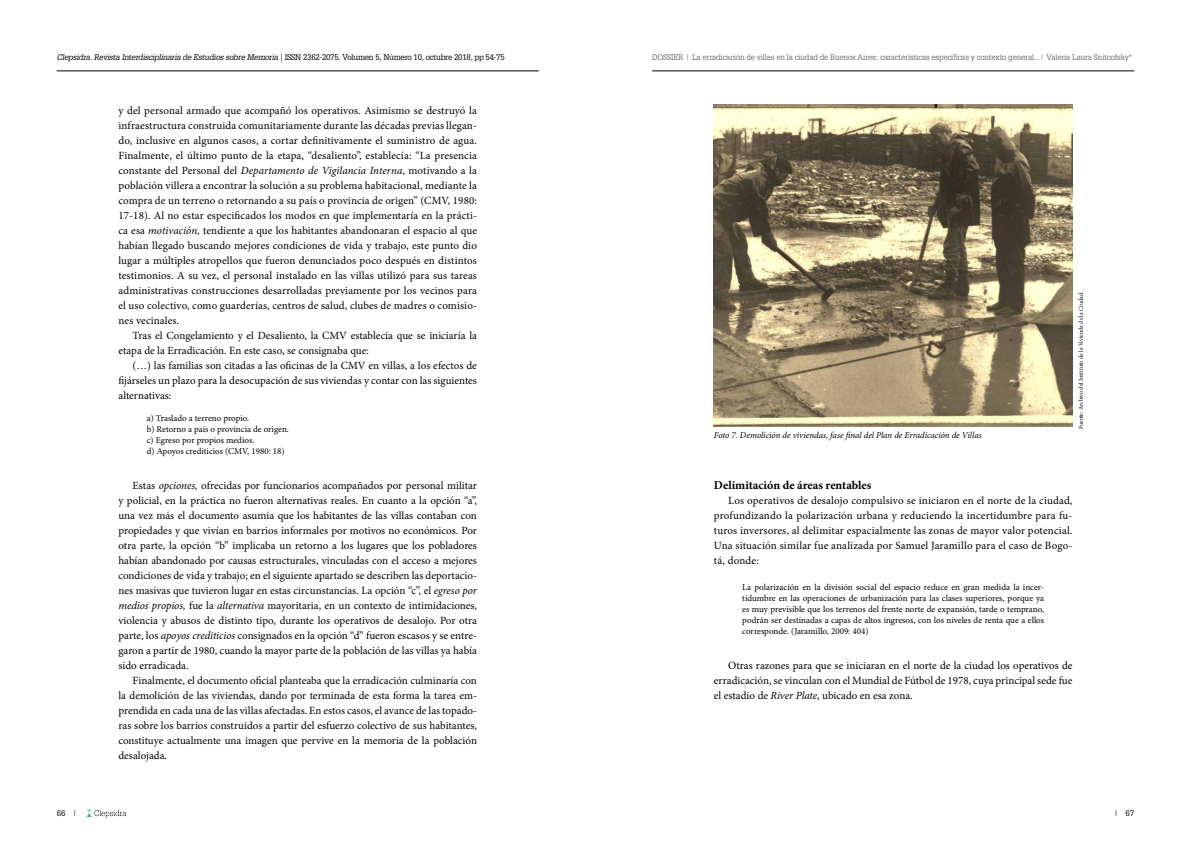
<style>
.page{position:relative;width:1191px;height:842px;background:#fff}
.page>*{position:absolute;margin:0;border:0;box-sizing:border-box;transform-origin:0 0}
.t1{font:700 12px "Minion Pro";color:#000}
.t2{font:11px/15px "Minion Pro";color:#000;text-align:justify}
.t3{font:9px/11px "Minion Pro";color:#000}
.t4{font:italic 9px "Minion Pro";letter-spacing:-.005em;color:#000}
.t5{font:8px "Glypha LT Std";letter-spacing:-.02em;color:#6d6e71;scale:.94 1}
.t6{font:italic 8px "Glypha LT Std";letter-spacing:-.03em;color:#000}
.t7{font:8px "Glypha LT Std";color:#000}
.t8{font:6px "Minion Pro";letter-spacing:-.005em;color:#000}
.s1{font-style:normal}
.s2{font-style:italic}
</style>
<div class="page">
<svg style="left:87px;top:809px;width:39px;height:8px"></svg>
<hr style="left:57px;top:71px;width:482px;height:1px;background:#000">
<hr style="left:652px;top:71px;width:482px;height:1px;background:#000">
<img style="left:714px;top:104px;width:358px;height:322px">
<p class="t6" style="left:57px;top:53px;width:449px">Clepsidra. Revista Interdisciplinaria de Estudios sobre Memoria | <span class="s1">ISSN 2362-2075. Volumen 5, Número 10, octubre 2018, pp 54-75</span></p>
<p class="t5" style="left:652px;top:53px;width:512px">DOSSIER | La erradicación de villas en la ciudad de Buenos Aires: características específicas y contexto general...| Valeria Laura Snitcofsky*</p>
<p class="t2" style="left:118px;top:103px;width:360px">y del personal armado que acompañó los operativos. Asimismo se destruyó la infraestructura construida comunitariamente durante las décadas previas llegan&shy;do, inclusive en algunos casos, a cortar definitivamente el suministro de agua.<br>Finalmente, el último punto de la etapa, “desaliento”, establecía: “La presencia constante del Personal del <span class="s2">Departamento de Vigilancia Interna</span>, motivando a la población villera a encontrar la solución a su problema habitacional, mediante la compra de un terreno o retornando a su país o provincia de origen” (CMV, 1980:<br>17-18). Al no estar especificados los modos en que implementaría en la prácti&shy;ca esa <span class="s2">motivación,</span> tendiente a que los habitantes abandonaran el espacio al que habían llegado buscando mejores condiciones de vida y trabajo, este punto dio lugar a múltiples atropellos que fueron denunciados poco después en distintos testimonios. A su vez, el personal instalado en las villas utilizó para sus tareas administrativas construcciones desarrolladas previamente por los vecinos para el uso colectivo, como guarderías, centros de salud, clubes de madres o comisio&shy;nes vecinales.</p>
<p class="t2" style="left:118px;top:328px;width:360px;text-indent:14px">Tras el Congelamiento y el Desaliento, la CMV establecía que se iniciaría la etapa de la Erradicación<span class="s2">.</span> En este caso, se consignaba que:</p>
<p class="t2" style="left:118px;top:358px;width:360px;text-indent:14px">(…) las familias son citadas a las oficinas de la CMV en villas, a los efectos de fijárseles un plazo para la desocupación de sus viviendas y contar con las siguientes alternativas:</p>
<p class="t3" style="left:147px;top:413px;width:144px">a) Traslado a terreno propio.<br>b) Retorno a país o provincia de origen. c) Egreso por propios medios.<br>d) Apoyos crediticios (CMV, 1980: 18)</p>
<p class="t2" style="left:118px;top:478px;width:360px;text-indent:14px">Estas <span class="s2">opciones,</span> ofrecidas por funcionarios acompañados por personal militar y policial, en la práctica no fueron alternativas reales. En cuanto a la opción “a”, una vez más el documento asumía que los habitantes de las villas contaban con propiedades y que vivían en barrios informales por motivos no económicos. Por otra parte, la opción “b” implicaba un retorno a los lugares que los pobladores habían abandonado por causas estructurales, vinculadas con el acceso a mejores condiciones de vida y trabajo; en el siguiente apartado se describen las deportacio&shy;nes masivas que tuvieron lugar en estas circunstancias. La opción “c”, el <span class="s2">egreso por medios propios,</span> fue la <span class="s2">alternativa</span> mayoritaria, en un contexto de intimidaciones, violencia y abusos de distinto tipo, durante los operativos de desalojo. Por otra parte, los <span class="s2">apoyos crediticios</span> consignados en la opción “d” fueron escasos y se entre&shy;garon a partir de 1980, cuando la mayor parte de la población de las villas ya había sido erradicada.</p>
<p class="t2" style="left:118px;top:673px;width:360px;text-indent:14px">Finalmente, el documento oficial planteaba que la erradicación culminaría con la demolición de las viviendas, dando por terminada de esta forma la tarea em&shy;prendida en cada una de las villas afectadas. En estos casos, el avance de las topado&shy;ras sobre los barrios construidos a partir del esfuerzo colectivo de sus habitantes, constituye actualmente una imagen que pervive en la memoria de la población desalojada.</p>
<p class="t4" style="left:714px;top:429px;width:269px">Foto 7. Demolición de viviendas, fase final del Plan de Erradicación de Villas</p>
<p class="t8" style="left:1077px;top:429px;width:139px;rotate:-90deg">Fuente: Archivo del Instituto de la Vivienda de la Ciudad.</p>
<p class="t1" style="left:714px;top:477px;width:159px">Delimitación de áreas rentables</p>
<p class="t2" style="left:714px;top:493px;width:360px;text-indent:14px">Los operativos de desalojo compulsivo se iniciaron en el norte de la ciudad, profundizando la polarización urbana y reduciendo la incertidumbre para fu&shy;turos inversores, al delimitar espacialmente las zonas de mayor valor potencial.<br>Una situación similar fue analizada por Samuel Jaramillo para el caso de Bogo&shy;tá, donde:</p>
<p class="t3" style="left:742px;top:582px;width:303px;text-align:justify">La polarización en la división social del espacio reduce en gran medida la incer&shy;tidumbre en las operaciones de urbanización para las clases superiores, porque ya es muy previsible que los terrenos del frente norte de expansión, tarde o temprano, podrán ser destinadas a capas de altos ingresos, con los niveles de renta que a ellos corresponde. (Jaramillo, 2009: 404)</p>
<p class="t2" style="left:714px;top:658px;width:360px;text-indent:14px">Otras razones para que se iniciaran en el norte de la ciudad los operativos de erradicación, se vinculan con el Mundial de Fútbol de 1978, cuya principal sede fue el estadio de <span class="s2">River Plate</span>, ubicado en esa zona.</p>
<p class="t7" style="left:57px;top:808px;width:22px">66 |</p>
<p class="t7" style="left:1113px;top:808px;width:22px">| 67</p>
</div>
